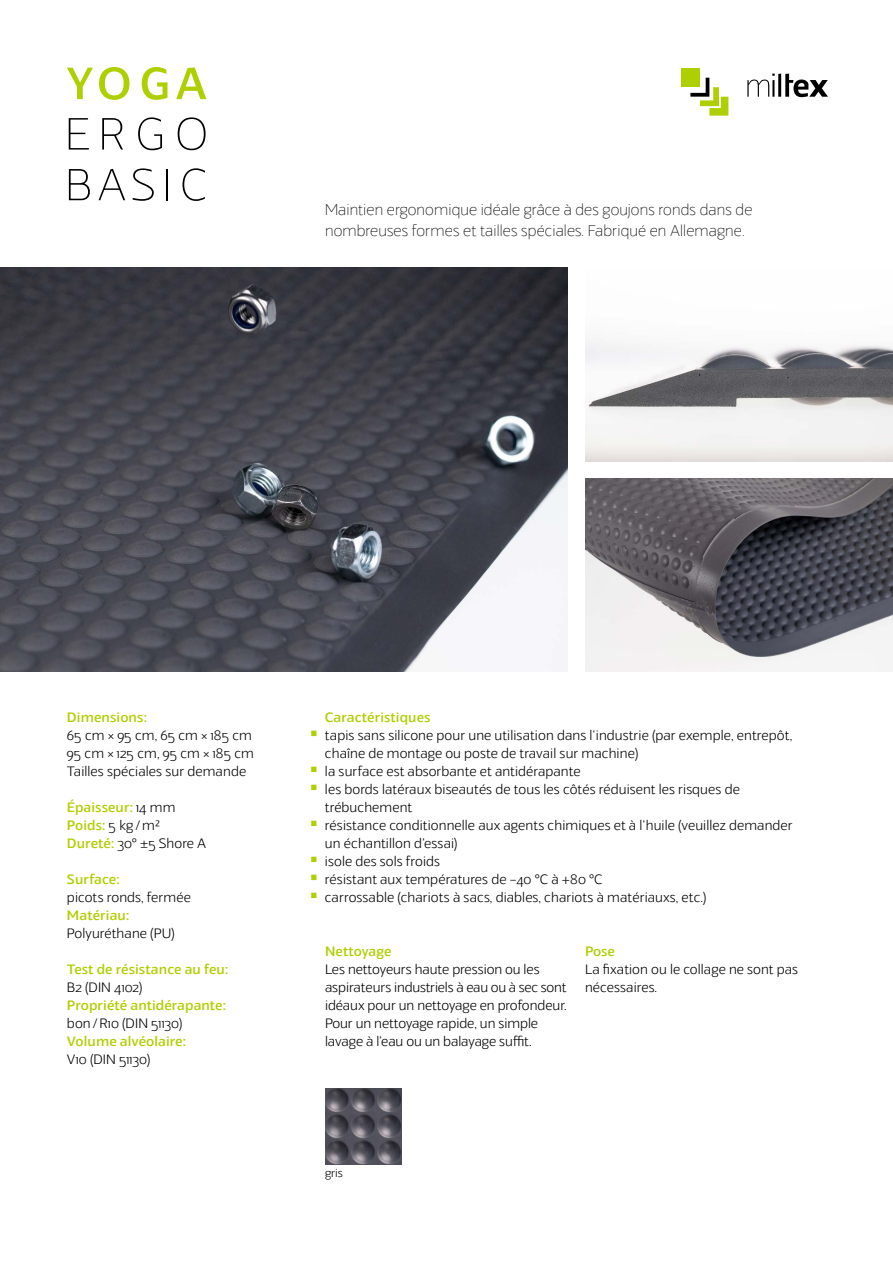
<style>
.page{position:relative;width:893px;height:1263px;background:#fff}
.page>*{position:absolute;margin:0;border:0;box-sizing:border-box;transform-origin:0 0}
.t1{font:100 15px/21px "Veotec";letter-spacing:.01em;color:#000}
.t2{font:300 13.2px/18px "Veotec";letter-spacing:.01em;color:#000}
.t3{font:500 13.2px/18px "Veotec";letter-spacing:.01em;color:#aed000}
.t4{font:300 11.25px "Veotec";color:#000}
.s1{font-weight:300;color:#000}
</style>
<div class="page">
<img style="left:325px;top:1088px;width:77px;height:76px">
<img style="left:585px;top:478px;width:308px;height:194px">
<img style="left:585px;top:341px;width:308px;height:120px">
<img style="left:0;top:268px;width:568px;height:404px">
<div style="left:681px;top:68px;width:19px;height:19px;background:#aed000"></div>
<svg style="left:690px;top:78px;width:38px;height:38px"></svg>
<svg style="left:747px;top:74px;width:28px;height:23px"></svg>
<hr style="left:778px;top:74px;width:3px;height:23px;background:#000">
<svg style="left:785px;top:74px;width:43px;height:23px"></svg>
<svg style="left:69px;top:169px;width:21px;height:31px"></svg>
<svg style="left:99px;top:169px;width:26px;height:31px"></svg>
<svg style="left:133px;top:168px;width:21px;height:33px"></svg>
<hr style="left:166px;top:169px;width:2px;height:31px;background:#000">
<svg style="left:182px;top:168px;width:23px;height:33px"></svg>
<svg style="left:69px;top:118px;width:20px;height:32px"></svg>
<svg style="left:102px;top:118px;width:21px;height:32px"></svg>
<svg style="left:138px;top:117px;width:24px;height:33px"></svg>
<svg style="left:178px;top:117px;width:28px;height:33px"></svg>
<svg style="left:67px;top:68px;width:26px;height:31px"></svg>
<svg style="left:99px;top:67px;width:30px;height:33px"></svg>
<svg style="left:142px;top:67px;width:25px;height:33px"></svg>
<svg style="left:176px;top:67px;width:30px;height:32px"></svg>
<p class="t1" style="left:325px;top:200px;width:429px">Maintien ergonomique idéale grâce à des goujons ronds dans de nombreuses formes et tailles spéciales. Fabriqué en Allemagne.</p>
<p class="t3" style="left:67px;top:709px;width:81px">Dimensions:</p>
<p class="t2" style="left:67px;top:727px;width:188px">65 cm × 95 cm, 65 cm × 185 cm<br>95 cm × 125 cm, 95 cm × 185 cm<br>Tailles spéciales sur demande</p>
<p class="t3" style="left:67px;top:799px;width:141px">Épaisseur: <span class="s1">14 mm<br></span>Poids: <span class="s1">5 kg /m²<br></span>Dureté: <span class="s1">30° ±5 Shore A</span></p>
<p class="t3" style="left:67px;top:871px;width:54px">Surface:</p>
<p class="t2" style="left:67px;top:889px;width:125px">picots ronds, fermée</p>
<p class="t3" style="left:67px;top:907px;width:64px">Matériau:</p>
<p class="t2" style="left:67px;top:925px;width:109px">Polyuréthane (PU)</p>
<p class="t3" style="left:67px;top:961px;width:163px">Test de résistance au feu:</p>
<p class="t2" style="left:67px;top:979px;width:77px">B2 (DIN 4102)</p>
<p class="t3" style="left:67px;top:997px;width:161px">Propriété antidérapante:</p>
<p class="t2" style="left:67px;top:1015px;width:117px">bon/R10 (DIN 51130)</p>
<p class="t3" style="left:67px;top:1033px;width:120px">Volume alvéolaire:</p>
<p class="t2" style="left:67px;top:1051px;width:85px">V10 (DIN 51130)</p>
<p class="t3" style="left:325px;top:709px;width:107px">Caractéristiques</p>
<p class="t2" style="left:325px;top:727px;width:469px">tapis sans silicone pour une utilisation dans l‘industrie (par exemple, entrepôt, chaîne de montage ou poste de travail sur machine)<br>la surface est absorbante et antidérapante<br>les bords latéraux biseautés de tous les côtés réduisent les risques de trébuchement<br>résistance conditionnelle aux agents chimiques et à l‘huile (veuillez demander un échantillon d‘essai)<br>isole des sols froids<br>résistant aux températures de −40 °C à +80 °C<br>carrossable (chariots à sacs, diables, chariots à matériauxs, etc.)</p>
<p class="t3" style="left:325px;top:943px;width:68px">Nettoyage</p>
<p class="t2" style="left:325px;top:961px;width:243px">Les nettoyeurs haute pression ou les aspirateurs industriels à eau ou à sec sont idéaux pour un nettoyage en profondeur.<br>Pour un nettoyage rapide, un simple lavage à l‘eau ou un balayage suffit.</p>
<p class="t3" style="left:585px;top:943px;width:31px">Pose</p>
<p class="t2" style="left:585px;top:961px;width:215px">La fixation ou le collage ne sont pas nécessaires.</p>
<p class="t4" style="left:325px;top:1166px;width:19px">gris</p>
</div>
